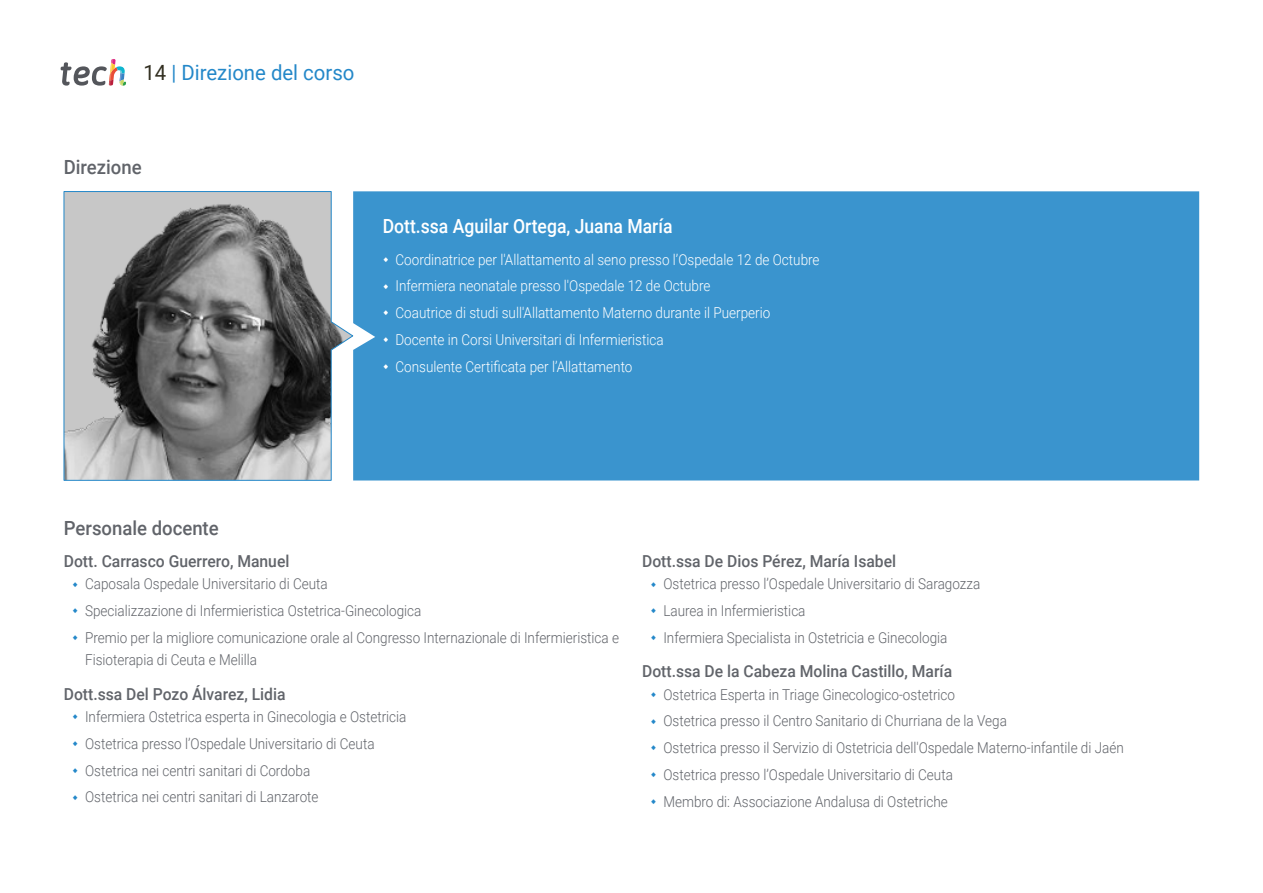
<style>
.page{position:relative;width:1263px;height:893px;background:#fff}
.page>*{position:absolute;margin:0;border:0;box-sizing:border-box;transform-origin:0 0}
.t1{font:21px "Roboto";color:#2488c9}
.t2{font:500 19.5px "Roboto";color:#fff;scale:.9 1}
.t3{font:500 19.5px "Roboto";color:#61646a;scale:.95 1}
.t4{font:500 16.5px "Roboto";color:#61646a;scale:.95 1}
.t5{font:300 15px/26.7px "Roboto";color:#61646a;scale:.9 1}
.t6{font:300 15px/26.7px "Roboto";color:#fff;scale:.9 1}
.s1{color:#312e20}
</style>
<div class="page">
<div style="left:353px;top:191px;width:846px;height:289px;background:#3a94ce"></div>
<svg style="left:64px;top:191px;width:289px;height:290px;background:#8b8d8d"></svg>
<svg style="left:61px;top:59px;width:65px;height:27px"></svg>
<svg style="left:384px;top:257px;width:4px;height:5px"></svg>
<svg style="left:384px;top:284px;width:4px;height:5px"></svg>
<svg style="left:384px;top:310px;width:4px;height:5px"></svg>
<svg style="left:384px;top:337px;width:4px;height:5px"></svg>
<svg style="left:384px;top:364px;width:4px;height:5px"></svg>
<h1 class="t1" style="left:144px;top:57px;width:213px"><span class="s1">14</span> | Direzione del corso</h1>
<h2 class="t3" style="left:64px;top:154px;width:84px">Direzione</h2>
<h2 class="t2" style="left:383px;top:212px;width:323px">Dott.ssa Aguilar Ortega, Juana María</h2>
<p class="t6" style="left:395px;top:245px;width:473px">Coordinatrice per l'Allattamento al seno presso l’Ospedale 12 de Octubre Infermiera neonatale presso l'Ospedale 12 de Octubre<br>Coautrice di studi sull'Allattamento Materno durante il Puerperio Docente in Corsi Universitari di Infermieristica<br>Consulente Certificata per l’Allattamento</p>
<h2 class="t3" style="left:64px;top:515px;width:165px">Personale docente</h2>
<p class="t4" style="left:64px;top:550px;width:239px">Dott. Carrasco Guerrero, Manuel</p>
<p class="t5" style="left:85px;top:570px;width:595px">Caposala Ospedale Universitario di Ceuta<br>Specializzazione di Infermieristica Ostetrica-Ginecologica<br>Premio per la migliore comunicazione orale al Congresso Internazionale di Infermieristica e</p>
<p class="t5" style="left:85px;top:646px;width:193px">Fisioterapia di Ceuta e Melilla</p>
<p class="t4" style="left:64px;top:682px;width:235px">Dott.ssa Del Pozo Álvarez, Lidia</p>
<p class="t5" style="left:85px;top:703px;width:359px">Infermiera Ostetrica esperta in Ginecologia e Ostetricia Ostetrica presso l’Ospedale Universitario di Ceuta Ostetrica nei centri sanitari di Cordoba<br>Ostetrica nei centri sanitari di Lanzarote</p>
<p class="t4" style="left:642px;top:550px;width:269px">Dott.ssa De Dios Pérez, María Isabel</p>
<p class="t5" style="left:663px;top:570px;width:354px">Ostetrica presso l’Ospedale Universitario di Saragozza<br>Laurea in Infermieristica<br>Infermiera Specialista in Ostetricia e Ginecologia</p>
<p class="t4" style="left:642px;top:660px;width:328px">Dott.ssa De la Cabeza Molina Castillo, María</p>
<p class="t5" style="left:663px;top:680px;width:513px">Ostetrica Esperta in Triage Ginecologico-ostetrico<br>Ostetrica presso il Centro Sanitario di Churriana de la Vega<br>Ostetrica presso il Servizio di Ostetricia dell'Ospedale Materno-infantile di Jaén Ostetrica presso l’Ospedale Universitario di Ceuta<br>Membro di: Associazione Andalusa di Ostetriche</p>
</div>
